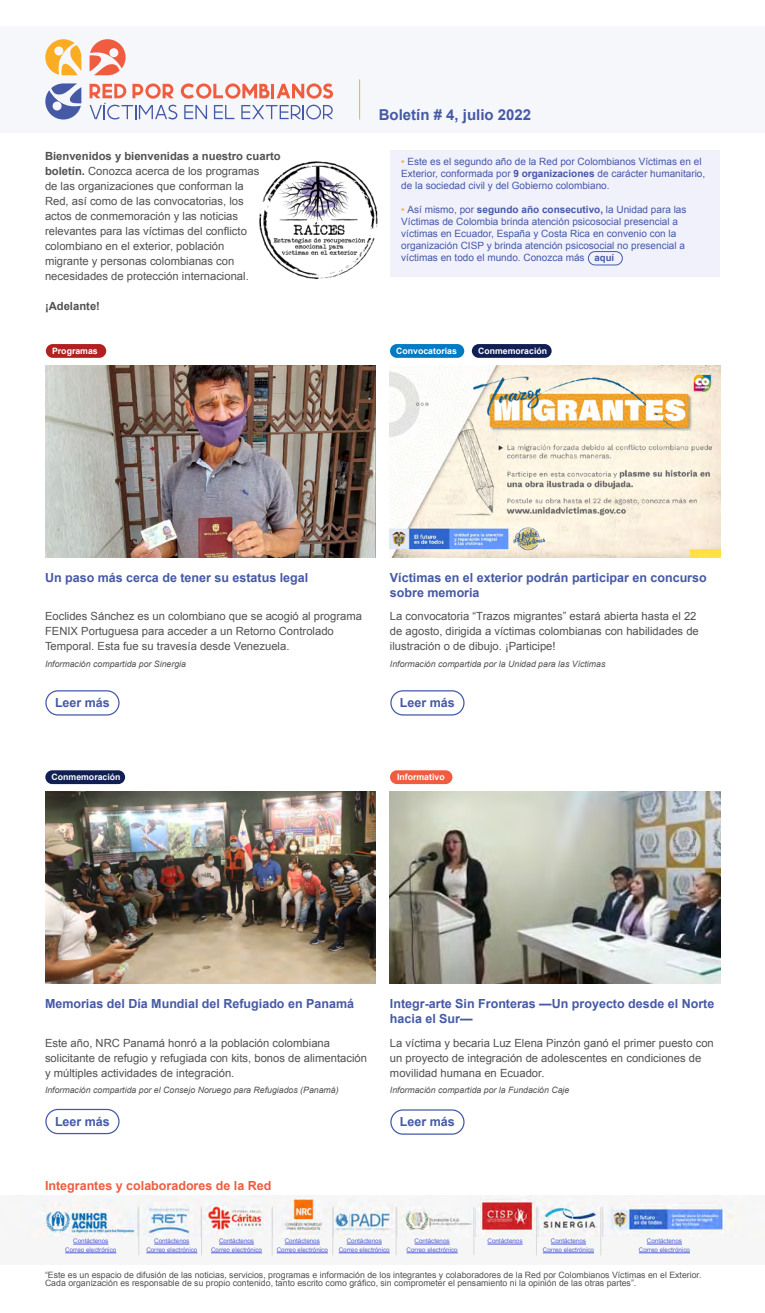
<style>
.page{position:relative;width:765px;height:1313px;background:#fff}
.page>*{position:absolute;margin:0;border:0;box-sizing:border-box;transform-origin:0 0}
.t1{font:700 15px "Arial";color:#4559a6}
.t2{font:700 12.5px/15px "Arial";color:#4559a6}
.t3{font:700 12.5px "Arial";color:#f05c40}
.t4{font:11.25px/15px "Arial";color:#515151}
.t5{font:700 11.25px "Arial";color:#515151}
.t6{font:10px/12px "Arial";color:#4559a6}
.t7{font:700 9.62px "Arial";color:#4559a6}
.t8{font:8.75px/8.8px "Arial";color:#515151}
.t9{font:italic 8.75px "Arial";color:#515151}
.t10{font:700 8.75px "Arial";color:#fff}
.t11{font:6.25px/8.8px "Arial";color:#4f5cd6;text-align:center}
.s1{font-weight:700}
.s2{font-weight:700;color:#f7b85c}
</style>
<div class="page">
<div style="left:0;top:1195px;width:765px;height:70px;background:#f6f6f6"></div>
<img style="left:44px;top:1195px;width:688px;height:41px">
<div style="left:0;top:27px;width:765px;height:106px;background:#f6f7fa"></div>
<div style="left:390px;top:150px;width:329px;height:126px;background:#f1f1fc"></div>
<hr style="left:359px;top:79px;width:1px;height:40px;background:#faad23">
<div style="left:45px;top:690px;width:75px;height:25px;border:1px solid #4559a6;border-radius:12px"></div>
<div style="left:45px;top:1108px;width:75px;height:26px;border:1px solid #4559a6;border-radius:12px"></div>
<div style="left:390px;top:690px;width:75px;height:25px;border:1px solid #4559a6;border-radius:12px"></div>
<div style="left:390px;top:1109px;width:75px;height:25px;border:1px solid #4559a6;border-radius:12px"></div>
<img style="left:45px;top:365px;width:330px;height:192px">
<img style="left:45px;top:792px;width:330px;height:191px">
<img style="left:390px;top:365px;width:330px;height:192px">
<img style="left:390px;top:792px;width:330px;height:191px">
<svg style="left:90px;top:39px;width:36px;height:36px"></svg>
<svg style="left:45px;top:39px;width:36px;height:36px"></svg>
<svg style="left:45px;top:83px;width:36px;height:36px"></svg>
<svg style="left:90px;top:83px;width:243px;height:36px"></svg>
<div style="left:46px;top:344px;width:60px;height:14px;background:#b22021;border-radius:7px"></div>
<div style="left:390px;top:344px;width:74px;height:14px;background:#007bc4;border-radius:7px"></div>
<div style="left:472px;top:344px;width:80px;height:14px;background:#121f54;border-radius:7px"></div>
<div style="left:45px;top:770px;width:80px;height:14px;background:#121f54;border-radius:7px"></div>
<div style="left:390px;top:770px;width:62px;height:14px;background:#f05c40;border-radius:7px"></div>
<hr style="left:154px;top:1243px;width:35px;height:1px;background:#4f5cd6">
<hr style="left:146px;top:1252px;width:51px;height:1px;background:#4f5cd6">
<hr style="left:73px;top:1243px;width:35px;height:1px;background:#4f5cd6">
<hr style="left:65px;top:1252px;width:51px;height:1px;background:#4f5cd6">
<hr style="left:219px;top:1243px;width:35px;height:1px;background:#4f5cd6">
<hr style="left:211px;top:1252px;width:51px;height:1px;background:#4f5cd6">
<hr style="left:285px;top:1243px;width:35px;height:1px;background:#4f5cd6">
<hr style="left:277px;top:1252px;width:51px;height:1px;background:#4f5cd6">
<hr style="left:347px;top:1243px;width:35px;height:1px;background:#4f5cd6">
<hr style="left:339px;top:1252px;width:51px;height:1px;background:#4f5cd6">
<hr style="left:415px;top:1243px;width:35px;height:1px;background:#4f5cd6">
<hr style="left:407px;top:1252px;width:51px;height:1px;background:#4f5cd6">
<hr style="left:488px;top:1243px;width:35px;height:1px;background:#4f5cd6">
<hr style="left:551px;top:1243px;width:35px;height:1px;background:#4f5cd6">
<hr style="left:543px;top:1252px;width:51px;height:1px;background:#4f5cd6">
<hr style="left:647px;top:1243px;width:35px;height:1px;background:#4f5cd6">
<hr style="left:639px;top:1252px;width:51px;height:1px;background:#4f5cd6">
<hr style="left:138px;top:1207px;width:1px;height:48px;background:#d9d9d9">
<hr style="left:201px;top:1207px;width:1px;height:48px;background:#d9d9d9">
<hr style="left:272px;top:1207px;width:1px;height:48px;background:#d9d9d9">
<hr style="left:332px;top:1207px;width:1px;height:48px;background:#d9d9d9">
<hr style="left:396px;top:1207px;width:1px;height:48px;background:#d9d9d9">
<hr style="left:474px;top:1207px;width:1px;height:48px;background:#d9d9d9">
<hr style="left:536px;top:1207px;width:1px;height:48px;background:#d9d9d9">
<hr style="left:601px;top:1207px;width:1px;height:48px;background:#d9d9d9">
<img style="left:259px;top:161px;width:119px;height:119px">
<div style="left:588px;top:251px;width:35px;height:14px;border:1px solid #4559a6;border-radius:7px"></div>
<p class="t4" style="left:45px;top:149px;width:237px"><span class="s1">Bienvenidos y bienvenidas a nuestro cuarto boletín.</span> Conozca acerca de los programas<br>de las organizaciones que conforman la<br>Red, así como de las convocatorias, los<br>actos de conmemoración y las noticias relevantes para las víctimas del conflicto colombiano en el exterior, población<br>migrante y personas colombianas con necesidades de protección internacional.</p>
<p class="t5" style="left:45px;top:299px;width:57px">¡Adelante!</p>
<h1 class="t1" style="left:379px;top:104px;width:154px">Boletín # 4, julio 2022</h1>
<p class="t6" style="left:401px;top:156px;width:306px"><span class="s2">•</span> Este es el segundo año de la Red por Colombianos Víctimas en el<br>Exterior, conformada por <span class="s1">9 organizaciones</span> de carácter humanitario, de la sociedad civil y del Gobierno colombiano.</p>
<p class="t6" style="left:401px;top:204px;width:287px"><span class="s2">•</span> Así mismo, por <span class="s1">segundo año consecutivo,</span> la Unidad para las Víctimas de Colombia brinda atención psicosocial presencial a víctimas en Ecuador, España y Costa Rica en convenio con la organización CISP y brinda atención psicosocial no presencial a víctimas en todo el mundo. Conozca más</p>
<p class="t7" style="left:595px;top:251px;width:21px">aquí</p>
<p class="t10" style="left:52px;top:345px;width:47px">Programas</p>
<p class="t10" style="left:396px;top:345px;width:62px">Convocatorias</p>
<p class="t10" style="left:478px;top:345px;width:71px">Conmemoración</p>
<p class="t2" style="left:45px;top:570px;width:265px">Un paso más cerca de tener su estatus legal</p>
<p class="t2" style="left:390px;top:570px;width:318px">Víctimas en el exterior podrán participar en concurso sobre memoria</p>
<p class="t4" style="left:45px;top:609px;width:319px">Eoclides Sánchez es un colombiano que se acogió al programa<br>FENIX Portuguesa para acceder a un Retorno Controlado<br>Temporal. Esta fue su travesía desde Venezuela.</p>
<p class="t9" style="left:45px;top:658px;width:143px">Información compartida por Sinergia</p>
<p class="t4" style="left:390px;top:609px;width:310px">La convocatoria “Trazos migrantes” estará abierta hasta el 22 de agosto, dirigida a víctimas colombianas con habilidades de ilustración o de dibujo. ¡Participe!</p>
<p class="t9" style="left:390px;top:658px;width:217px">Información compartida por la Unidad para las Víctimas</p>
<p class="t2" style="left:55px;top:695px;width:56px">Leer más</p>
<p class="t2" style="left:400px;top:695px;width:56px">Leer más</p>
<p class="t10" style="left:52px;top:771px;width:71px">Conmemoración</p>
<p class="t10" style="left:397px;top:771px;width:49px">Informativo</p>
<p class="t2" style="left:45px;top:996px;width:311px">Memorias del Día Mundial del Refugiado en Panamá</p>
<p class="t2" style="left:390px;top:996px;width:326px">Integr-arte Sin Fronteras —Un proyecto desde el Norte hacia el Sur—</p>
<p class="t4" style="left:45px;top:1035px;width:324px">Este año, NRC Panamá honró a la población colombiana solicitante de refugio y refugiada con kits, bonos de alimentación y múltiples actividades de integración.</p>
<p class="t9" style="left:45px;top:1084px;width:295px">Información compartida por el Consejo Noruego para Refugiados (Panamá)</p>
<p class="t4" style="left:390px;top:1035px;width:325px">La víctima y becaria Luz Elena Pinzón ganó el primer puesto con un proyecto de integración de adolescentes en condiciones de movilidad humana en Ecuador.</p>
<p class="t9" style="left:390px;top:1084px;width:181px">Información compartida por la Fundación Caje</p>
<p class="t2" style="left:55px;top:1114px;width:56px">Leer más</p>
<p class="t2" style="left:400px;top:1114px;width:56px">Leer más</p>
<p class="t3" style="left:45px;top:1177px;width:228px">Integrantes y colaboradores de la Red</p>
<p class="t11" style="left:65px;top:1236px;width:53px">Contáctenos<br>Correo electrónico</p>
<p class="t11" style="left:211px;top:1236px;width:53px">Contáctenos<br>Correo electrónico</p>
<p class="t11" style="left:277px;top:1236px;width:53px">Contáctenos<br>Correo electrónico</p>
<p class="t11" style="left:339px;top:1236px;width:53px">Contáctenos<br>Correo electrónico</p>
<p class="t11" style="left:407px;top:1236px;width:53px">Contáctenos<br>Correo electrónico</p>
<p class="t11" style="left:488px;top:1236px;width:37px">Contáctenos</p>
<p class="t11" style="left:543px;top:1236px;width:53px">Contáctenos<br>Correo electrónico</p>
<p class="t11" style="left:639px;top:1236px;width:53px">Contáctenos<br>Correo electrónico</p>
<p class="t11" style="left:146px;top:1236px;width:53px">Contáctenos<br>Correo electrónico</p>
<p class="t8" style="left:45px;top:1270px;width:658px">“Este es un espacio de difusión de las noticias, servicios, programas e información de los integrantes y colaboradores de la Red por Colombianos Víctimas en el Exterior.<br>Cada organización es responsable de su propio contenido, tanto escrito como gráfico, sin comprometer el pensamiento ni la opinión de las otras partes”.</p>
</div>
